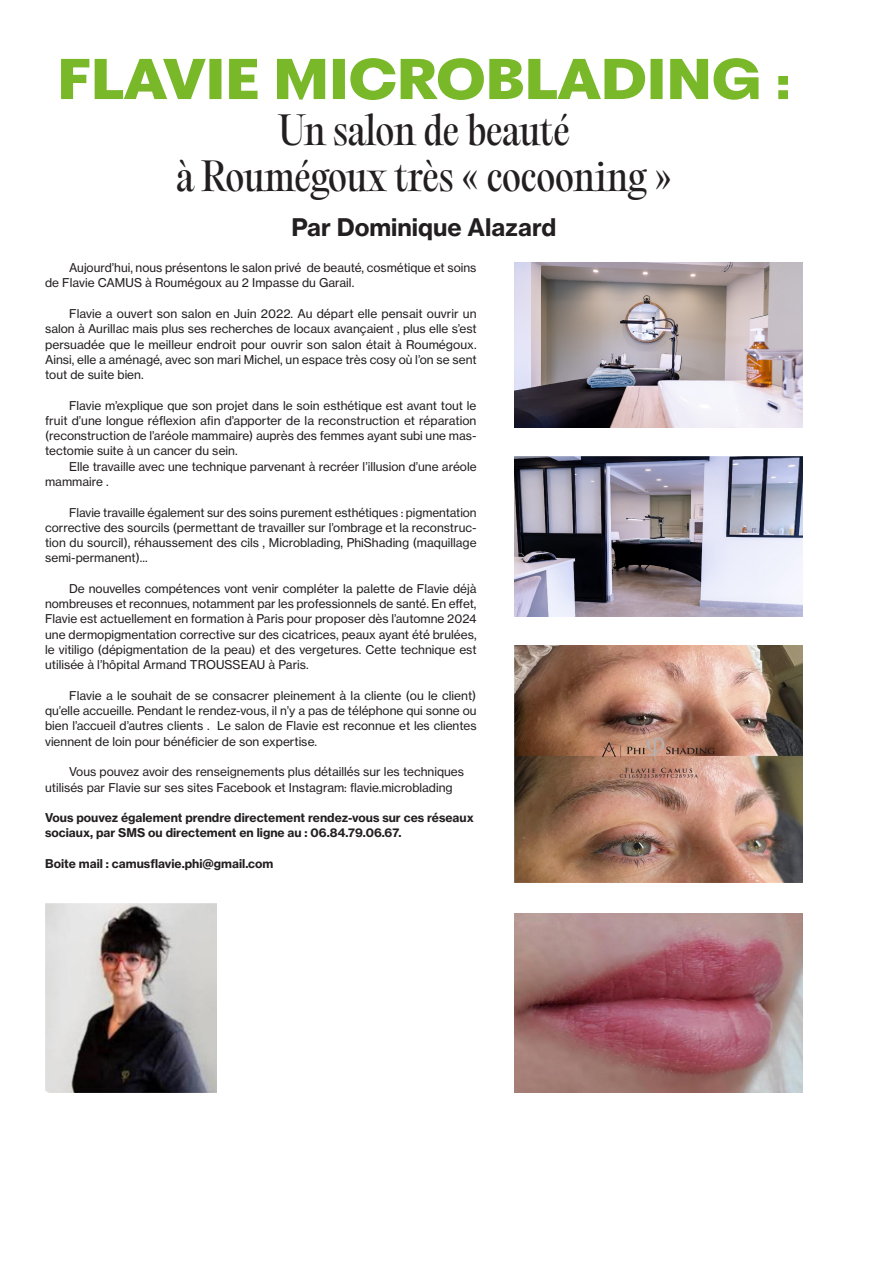
<style>
.page{position:relative;width:893px;height:1263px;background:#fff}
.page>*{position:absolute;margin:0;border:0;box-sizing:border-box;transform-origin:0 0}
.t1{font:800 53.1px "PP Fragment Sans";color:#78b829}
.t2{font:38.25px/45.8px "PP Editorial Old";letter-spacing:-.01em;color:#231f20;text-align:center}
.t3{font:24px "N Haas Grotesk TX Pro 75 Bd";color:#231f20}
.t4{font:12px/15.3px "N Haas Grotesk TX Pro 55 Rg";color:#231f20;text-align:justify}
.t5{font:12px/15.3px "N Haas Grotesk TX Pro 75 Bd";color:#231f20}
</style>
<div class="page">
<img style="left:514px;top:262px;width:289px;height:165px">
<img style="left:514px;top:456px;width:289px;height:160px">
<img style="left:514px;top:645px;width:289px;height:237px">
<img style="left:514px;top:913px;width:289px;height:179px">
<img style="left:45px;top:904px;width:171px;height:188px">
<p class="t1" style="left:57px;top:45px;width:735px">FLAVIE MICROBLADING :</p>
<p class="t2" style="left:176px;top:107px;width:497px">Un salon de beauté<br>à Roumégoux très « cocooning »</p>
<p class="t3" style="left:291px;top:212px;width:266px">Par Dominique Alazard</p>
<p class="t4" style="left:45px;top:260px;width:433px;text-indent:24px">Aujourd’hui, nous présentons le salon privé de beauté, cosmétique et soins de Flavie CAMUS à Roumégoux au 2 Impasse du Garail.</p>
<p class="t4" style="left:45px;top:306px;width:433px;text-indent:24px">Flavie a ouvert son salon en Juin 2022. Au départ elle pensait ouvrir un salon à Aurillac mais plus ses recherches de locaux avançaient , plus elle s’est persuadée que le meilleur endroit pour ouvrir son salon était à Roumégoux.<br>Ainsi, elle a aménagé, avec son mari Michel, un espace très cosy où l’on se sent tout de suite bien.</p>
<p class="t4" style="left:69px;top:398px;width:409px">Flavie m’explique que son projet dans le soin esthétique est avant tout le</p>
<p class="t4" style="left:45px;top:413px;width:433px">fruit d’une longue réflexion afin d’apporter de la reconstruction et réparation</p>
<p class="t4" style="left:45px;top:428px;width:433px">(reconstruction de l’aréole mammaire) auprès des femmes ayant subi une mas-</p>
<p class="t4" style="left:45px;top:443px;width:194px">tectomie suite à un cancer du sein.</p>
<p class="t4" style="left:69px;top:459px;width:409px">Elle travaille avec une technique parvenant à recréer l’illusion d’une aréole</p>
<p class="t4" style="left:45px;top:474px;width:65px">mammaire .</p>
<p class="t4" style="left:45px;top:504px;width:433px;text-indent:24px">Flavie travaille également sur des soins purement esthétiques : pigmentation corrective des sourcils (permettant de travailler sur l’ombrage et la reconstruc&shy;tion du sourcil), réhaussement des cils , Microblading, PhiShading (maquillage semi-permanent)...</p>
<p class="t4" style="left:45px;top:581px;width:433px;text-indent:24px">De nouvelles compétences vont venir compléter la palette de Flavie déjà nombreuses et reconnues, notamment par les professionnels de santé. En effet, Flavie est actuellement en formation à Paris pour proposer dès l’automne 2024 une dermopigmentation corrective sur des cicatrices, peaux ayant été brulées, le vitiligo (dépigmentation de la peau) et des vergetures. Cette technique est utilisée à l’hôpital Armand TROUSSEAU à Paris.</p>
<p class="t4" style="left:45px;top:688px;width:433px;text-indent:24px">Flavie a le souhait de se consacrer pleinement à la cliente (ou le client) qu’elle accueille. Pendant le rendez-vous, il n’y a pas de téléphone qui sonne ou bien l’accueil d’autres clients . Le salon de Flavie est reconnue et les clientes viennent de loin pour bénéficier de son expertise.</p>
<p class="t4" style="left:45px;top:764px;width:420px;text-indent:24px">Vous pouvez avoir des renseignements plus détaillés sur les techniques utilisés par Flavie sur ses sites Facebook et Instagram: flavie.microblading</p>
<p class="t5" style="left:45px;top:810px;width:430px">Vous pouvez également prendre directement rendez-vous sur ces réseaux sociaux, par SMS ou directement en ligne au : 06.84.79.06.67.</p>
<p class="t5" style="left:45px;top:856px;width:230px">Boite mail : camusflavie.phi@gmail.com</p>
</div>
